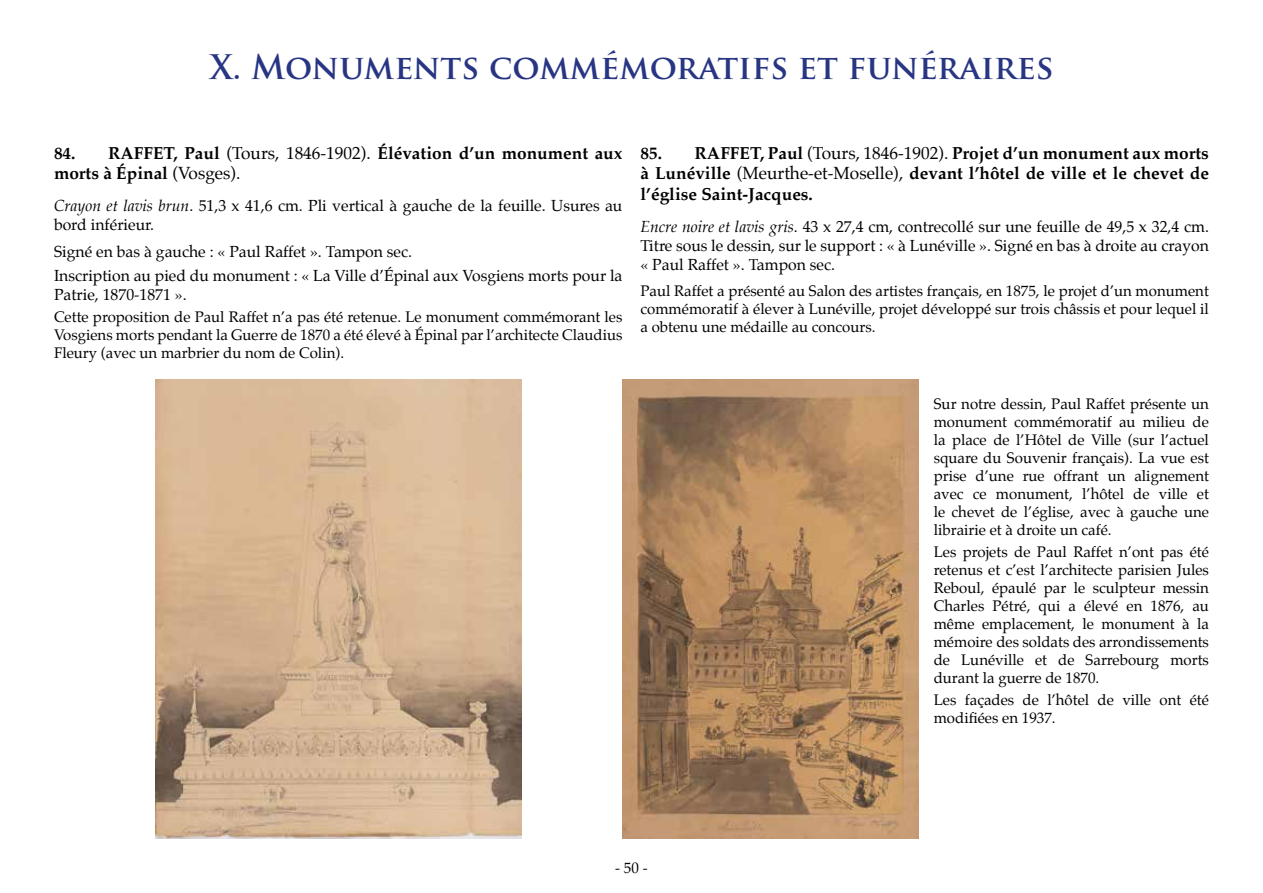
<style>
.page{position:relative;width:1263px;height:893px;background:#fff}
.page>*{position:absolute;margin:0;border:0;box-sizing:border-box;transform-origin:0 0}
.t1{font:700 33px "Trajan Pro";color:#283583}
.t2{font:700 17.25px/20.7px "Palatino";color:#000}
.t3{font:15.75px/18.9px "Palatino";color:#000}
.t4{font:15px/18px "Palatino";color:#000;text-align:justify}
.s1{font-weight:400}
.s2{font-style:italic}
</style>
<div class="page">
<img style="left:155px;top:380px;width:366px;height:459px">
<img style="left:623px;top:379px;width:296px;height:460px">
<h1 class="t1" style="left:209px;top:46px;width:846px">X. Monuments commémoratifs et funéraires</h1>
<p class="t2" style="left:54px;top:142px;width:570px">84. RAFFET, Paul <span class="s1">(Tours, 1846-1902).</span> Élévation d’un monument aux morts à Épinal <span class="s1">(Vosges).</span></p>
<p class="t3" style="left:54px;top:196px;width:570px"><span class="s2">Crayon et lavis brun</span>. 51,3 x 41,6 cm. Pli vertical à gauche de la feuille. Usures au bord inférieur.</p>
<p class="t3" style="left:54px;top:240px;width:570px;line-height:23.1px">Signé en bas à gauche : « Paul Raffet ». Tampon sec.<br>Inscription au pied du monument : « La Ville d’Épinal aux Vosgiens morts pour la</p>
<p class="t3" style="left:54px;top:285px;width:134px">Patrie, 1870-1871 ».</p>
<p class="t4" style="left:54px;top:308px;width:570px">Cette proposition de Paul Raffet n’a pas été retenue. Le monument commémorant les Vosgiens morts pendant la Guerre de 1870 a été élevé à Épinal par l’architecte Claudius Fleury (avec un marbrier du nom de Colin).</p>
<p class="t2" style="left:640px;top:142px;width:570px;text-align:justify">85. RAFFET, Paul <span class="s1">(Tours, 1846-1902).</span> Projet d’un monument aux morts à Lunéville <span class="s1">(Meurthe-et-Moselle),</span> devant l’hôtel de ville et le chevet de l’église Saint-Jacques.</p>
<p class="t3" style="left:640px;top:217px;width:570px;text-align:justify"><span class="s2">Encre noire et lavis gris</span>. 43 x 27,4 cm, contrecollé sur une feuille de 49,5 x 32,4 cm.<br>Titre sous le dessin, sur le support : « à Lunéville ». Signé en bas à droite au crayon « Paul Raffet ». Tampon sec.</p>
<p class="t4" style="left:640px;top:282px;width:570px">Paul Raffet a présenté au Salon des artistes français, en 1875, le projet d’un monument commémoratif à élever à Lunéville, projet développé sur trois châssis et pour lequel il a obtenu une médaille au concours.</p>
<p class="t4" style="left:934px;top:394px;width:277px">Sur notre dessin, Paul Raffet présente un monument commémoratif au milieu de la place de l’Hôtel de Ville (sur l’actuel square du Souvenir français). La vue est prise d’une rue offrant un alignement avec ce monument, l’hôtel de ville et le chevet de l’église, avec à gauche une librairie et à droite un café.</p>
<p class="t4" style="left:934px;top:543px;width:277px">Les projets de Paul Raffet n’ont pas été retenus et c’est l’architecte parisien Jules Reboul, épaulé par le sculpteur messin Charles Pétré, qui a élevé en 1876, au même emplacement, le monument à la mémoire des soldats des arrondissements de Lunéville et de Sarrebourg morts durant la guerre de 1870.</p>
<p class="t4" style="left:934px;top:691px;width:277px">Les façades de l’hôtel de ville ont été modifiées en 1937.</p>
<p class="t4" style="left:615px;top:858px;width:34px">- 50 -</p>
</div>
